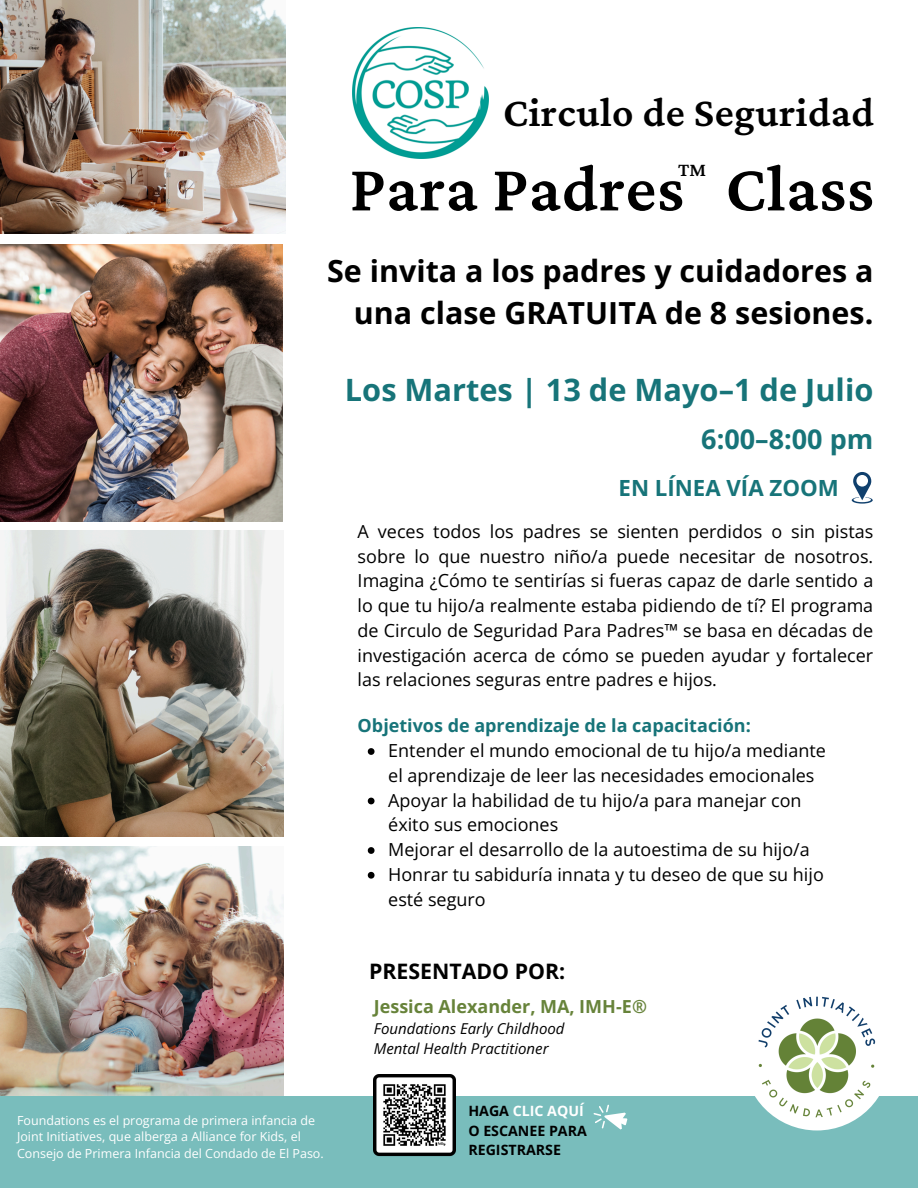
<style>
.page{position:relative;width:918px;height:1188px;background:#fff}
.page>*{position:absolute;margin:0;border:0;box-sizing:border-box;transform-origin:0 0}
.t1{font:600 67.5px "Crimson Pro";letter-spacing:.01em;color:#000}
.t2{font:600 42px "Crimson Pro";letter-spacing:.01em;color:#000}
.t3{font:700 30.75px "Open Sans";color:#177479}
.t4{font:700 30.45px/41.8px "Open Sans";color:#000;text-align:right}
.t5{font:700 27px "Open Sans";color:#177479}
.t6{font:700 22.35px "Open Sans";color:#177479}
.t7{font:700 21.3px "Open Sans";color:#000}
.t8{font:600 19.5px "Crimson Pro";color:#000}
.t9{font:18px/24.8px "Open Sans";color:#000}
.t10{font:700 18px "Open Sans";color:#177479}
.t11{font:700 18px "Open Sans";color:#67833a}
.t12{font:italic 15px "Open Sans";color:#000}
.t13{font:700 14.25px/19.2px "Open Sans";color:#000}
.t14{font:700 14.25px "Open Sans";color:#fff}
.t15{font:12.6px/16.6px "Open Sans";color:#fff}
.s1{font-family:"Noto Sans"}
.s2{color:#000}
</style>
<div class="page">
<img style="left:353px;top:27px;width:136px;height:132px">
<div style="left:0;top:1096px;width:918px;height:92px;background:#79bdbc"></div>
<img style="left:0;top:531px;width:284px;height:306px">
<img style="left:0;top:0;width:286px;height:234px">
<img style="left:0;top:244px;width:282px;height:277px">
<img style="left:0;top:846px;width:284px;height:250px">
<div style="left:744px;top:984px;width:146px;height:146px;background:#fff;border-radius:50%"></div>
<img style="left:755px;top:996px;width:124px;height:128px">
<svg style="left:593px;top:1104px;width:35px;height:26px"></svg>
<svg style="left:368px;top:748px;width:7px;height:7px"></svg>
<svg style="left:368px;top:798px;width:7px;height:6px"></svg>
<svg style="left:368px;top:847px;width:7px;height:7px"></svg>
<svg style="left:368px;top:872px;width:7px;height:7px"></svg>
<svg style="left:851px;top:472px;width:22px;height:31px"></svg>
<img style="left:374px;top:1074px;width:82px;height:83px">
<p class="t2" style="left:503px;top:88px;width:373px">Circulo de Seguridad</p>
<p class="t1" style="left:350px;top:150px;width:526px">Para Padres Class</p>
<h4 class="t8" style="left:678px;top:158px;width:29px">TM</h4>
<p class="t4" style="left:327px;top:250px;width:548px">Se invita a los padres y cuidadores a una clase GRATUITA de 8 sesiones.</p>
<h1 class="t3" style="left:345px;top:368px;width:530px">Los Martes | 13 de Mayo–1 de Julio</h1>
<h5 class="t5" style="left:701px;top:420px;width:173px">6:00–8:00 pm</h5>
<p class="t6" style="left:619px;top:472px;width:222px">EN LÍNEA VÍA ZOOM</p>
<p class="t9" style="left:358px;top:519px;width:517px;text-align:justify">A veces todos los padres se sienten perdidos o sin pistas sobre lo que nuestro niño/a puede necesitar de nosotros.<br>Imagina ¿Cómo te sentirías si fueras capaz de darle sentido a lo que tu hijo/a realmente estaba pidiendo de tí? El programa de Circulo de Seguridad Para Padres™ se basa en décadas de investigación acerca de cómo se pueden ayudar y fortalecer las relaciones seguras entre padres e hijos.</p>
<h2 class="t10" style="left:358px;top:713px;width:395px">Objetivos de aprendizaje de la capacitación:</h2>
<h2 class="t9" style="left:388px;top:738px;width:439px">Entender el mundo emocional de tu hijo/a mediante el aprendizaje de leer las necesidades emocionales</h2>
<h3 class="t9" style="left:388px;top:787px;width:415px">Apoyar la habilidad de tu hijo/a para manejar con éxito sus emociones</h3>
<h4 class="t9" style="left:388px;top:837px;width:423px">Mejorar el desarrollo de la autoestima de su hijo/a</h4>
<p class="t9" style="left:388px;top:862px;width:437px">Honrar tu sabiduría innata y tu deseo de que su hijo esté seguro</p>
<p class="t15" style="left:17px;top:1111px;width:308px">Foundations es el programa de primera infancia de<br>Joint Initiatives, que alberga a Alliance for Kids, el<br>Consejo de Primera Infancia del Condado de El Paso.</p>
<p class="t7" style="left:369px;top:956px;width:198px">PRESENTADO POR:</p>
<p class="t11" style="left:374px;top:993px;width:275px">Jessica Alexander, MA, IMH<span class="s1">‑</span>E®</p>
<h6 class="t12" style="left:374px;top:1018px;width:192px">Foundations Early Childhood</h6>
<p class="t12" style="left:374px;top:1038px;width:176px">Mental Health Practitioner</p>
<p class="t14" style="left:468px;top:1101px;width:117px"><span class="s2">HAGA</span> CLIC AQUÍ</p>
<p class="t13" style="left:468px;top:1120px;width:120px">O ESCANEE PARA<br>REGISTRARSE</p>
</div>
